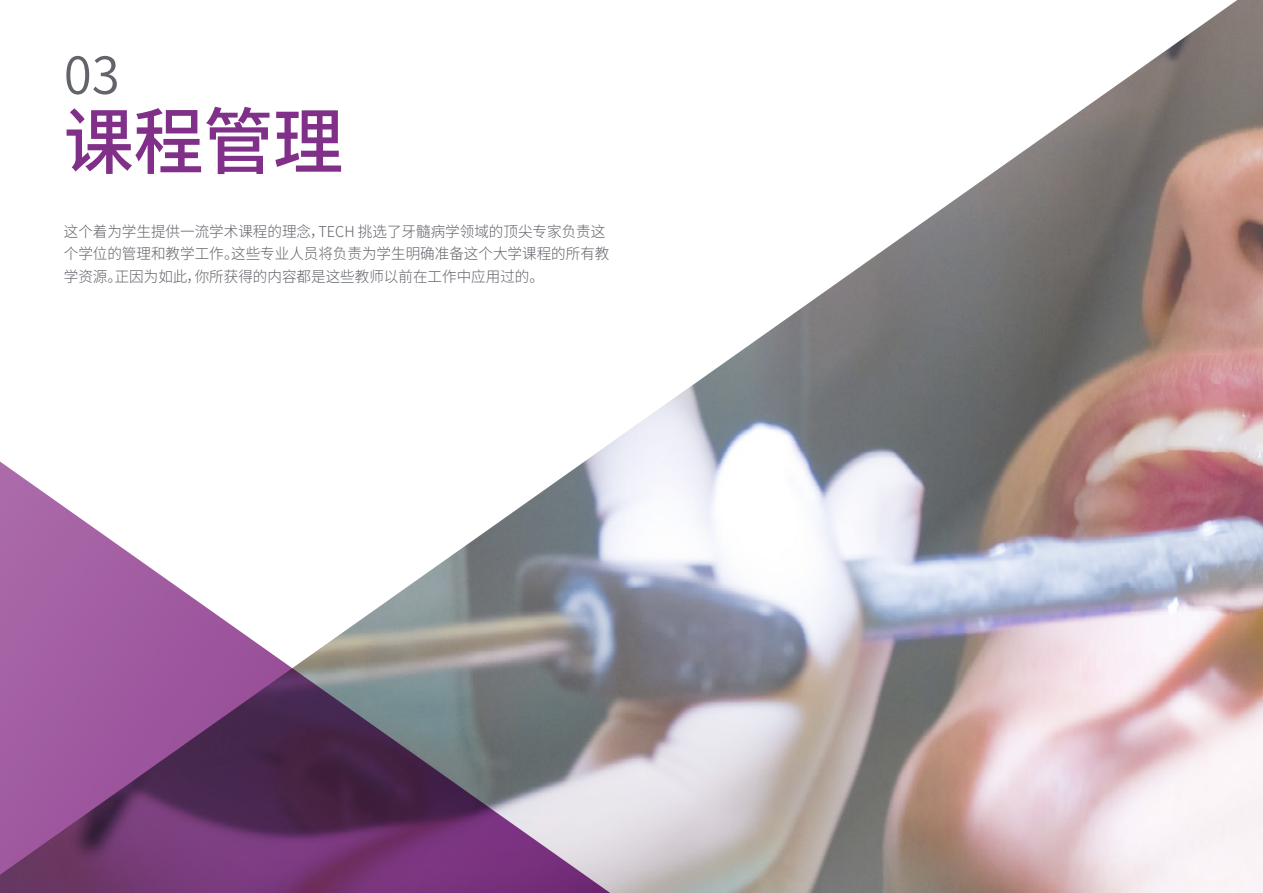
<style>
.page{position:relative;width:1263px;height:893px;background:#fff}
.page>*{position:absolute;margin:0;border:0;box-sizing:border-box;transform-origin:0 0}
.t1{font:500 72px "Source Han Sans CN";color:#813089}
.t2{font:52.5px "Source Han Sans CN";color:#61646a}
.t3{font:300 15px/22.5px "Source Han Sans CN";color:#61646a}
</style>
<div class="page">
<img style="left:607px;top:0;width:656px;height:893px">
<svg style="left:0;top:446px;width:640px;height:447px"></svg>
<h2 class="t2" style="left:64px;top:45px;width:57px">03</h2>
<h1 class="t1" style="left:64px;top:101px;width:281px">课程管理</h1>
<p class="t3" style="left:64px;top:220px;width:547px">这个着为学生提供一流学术课程的理念，TECH 挑选了牙髓病学领域的顶尖专家负责这个学位的管理和教学工作。这些专业人员将负责为学生明确准备这个大学课程的所有教学资源。正因为如此，你所获得的内容都是这些教师以前在工作中应用过的。</p>
</div>
